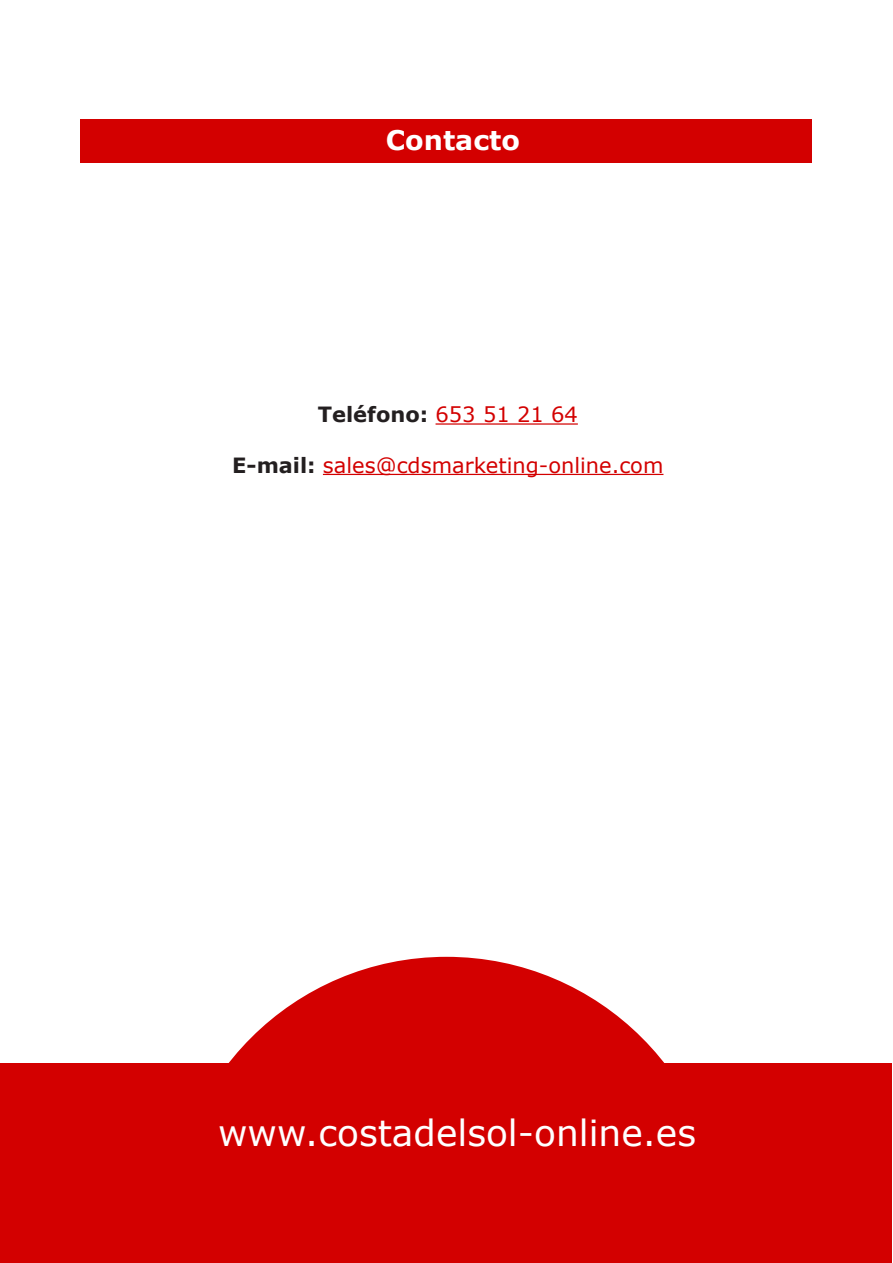
<style>
.page{position:relative;width:893px;height:1263px;background:#fff}
.page>*{position:absolute;margin:0;border:0;box-sizing:border-box;transform-origin:0 0}
.t1{font:36px "Verdana";color:#fff}
.t2{font:700 27px "Verdana";color:#fff}
.t3{font:21px "Verdana";color:#d30000}
.t4{font:700 21px "Verdana";color:#231f20}
.s1{font-weight:400;color:#d30000}
.s2{font-weight:700;color:#231f20}
</style>
<div class="page">
<div style="left:80px;top:119px;width:732px;height:44px;background:#d30000"></div>
<hr style="left:436px;top:423px;width:142px;height:2px;background:#d30000">
<hr style="left:323px;top:474px;width:340px;height:1px;background:#d30000">
<svg style="left:170px;top:957px;width:553px;height:107px;fill:#d30000"></svg>
<div style="left:1px;top:1064px;width:891px;height:199px;background:#d30000"></div>
<p class="t2" style="left:386px;top:121px;width:136px">Contacto</p>
<p class="t4" style="left:318px;top:400px;width:262px">Teléfono: <span class="s1">653 51 21 64</span></p>
<p class="t3" style="left:232px;top:450px;width:433px"><span class="s2">E-mail:</span> sales@cdsmarketing-online.com</p>
<p class="t1" style="left:218px;top:1108px;width:479px">www.costadelsol-online.es</p>
</div>
